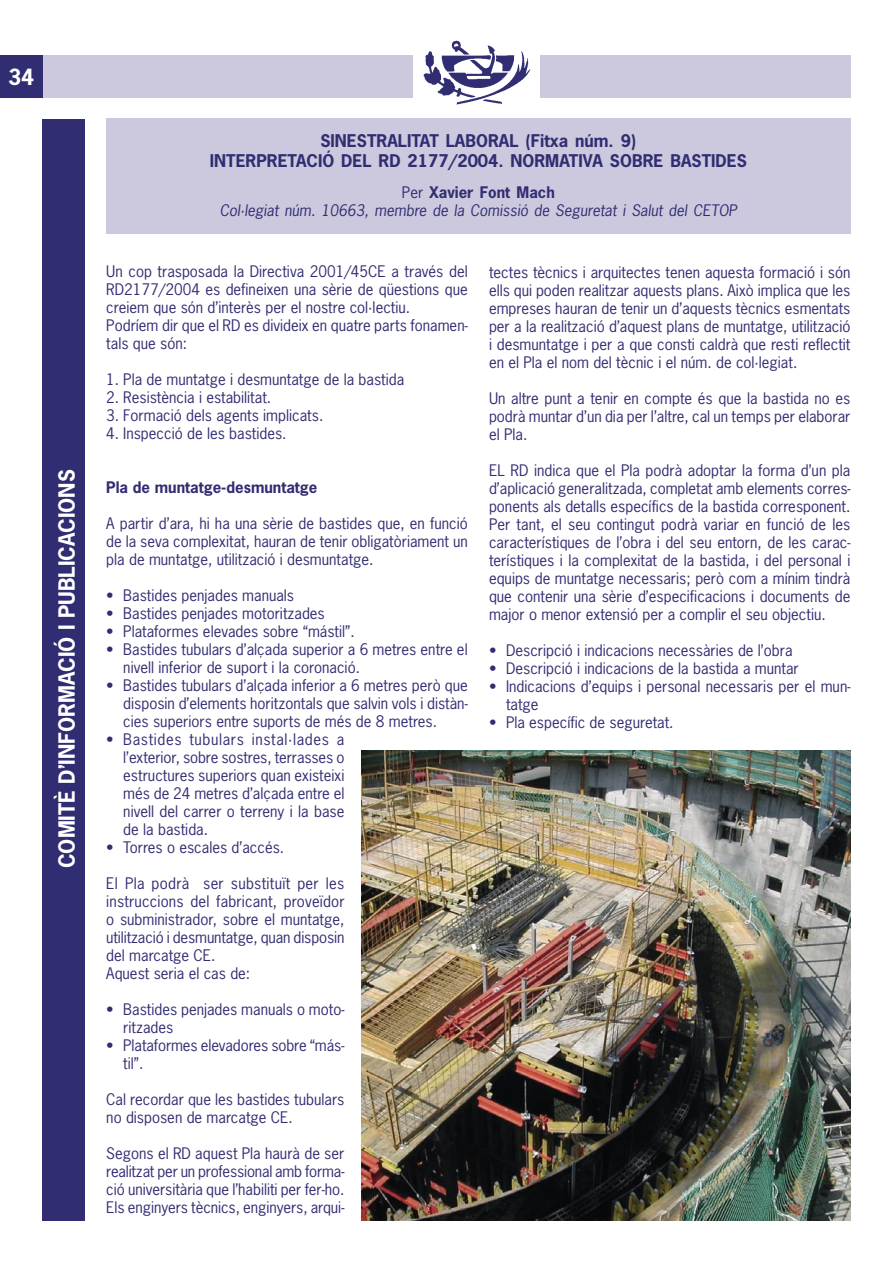
<style>
.page{position:relative;width:893px;height:1263px;background:#fff}
.page>*{position:absolute;margin:0;border:0;box-sizing:border-box;transform-origin:0 0}
.t1{font:700 21px "News Gothic";color:#fff}
.t2{font:700 16.5px/19.8px "News Gothic";color:#312d72;text-align:center}
.t3{font:15px/18px "News Gothic";color:#312d72}
.t4{font:italic 15px/18px "News Gothic";color:#312d72;text-align:center}
.t5{font:700 15px "News Gothic";color:#312d72}
.s1{font-style:normal}
.s2{font-weight:700;font-style:normal}
</style>
<div class="page">
<div style="left:0;top:55px;width:43px;height:43px;background:#312d72"></div>
<div style="left:540px;top:55px;width:310px;height:43px;background:#ccc9de"></div>
<div style="left:43px;top:55px;width:369px;height:43px;background:#ccc9de"></div>
<img style="left:423px;top:40px;width:108px;height:65px">
<div style="left:43px;top:119px;width:42px;height:1101px;background:#312d72"></div>
<div style="left:106px;top:119px;width:744px;height:115px;background:#ccc9de"></div>
<img style="left:361px;top:750px;width:489px;height:471px">
<h1 class="t1" style="left:8px;top:63px;width:28px">34</h1>
<h1 class="t1" style="left:53px;top:868px;width:400px;rotate:-90deg">COMITÈ D’INFORMACIÓ I PUBLICACIONS</h1>
<p class="t2" style="left:210px;top:131px;width:539px">SINESTRALITAT LABORAL (Fitxa núm. 9)<br>INTERPRETACIÓ DEL RD 2177/2004. NORMATIVA SOBRE BASTIDES</p>
<p class="t4" style="left:220px;top:183px;width:519px"><span class="s1">Per</span> <span class="s2">Xavier Font Mach<br></span>Col·legiat núm. 10663, membre de la Comissió de Seguretat i Salut del CETOP</p>
<p class="t3" style="left:106px;top:262px;width:363px">Un cop trasposada la Directiva 2001/45CE a través del RD2177/2004 es defineixen una sèrie de qüestions que creiem que són d’interès per el nostre col·lectiu.<br>Podríem dir que el RD es divideix en quatre parts fonamen&shy;tals que són:</p>
<p class="t3" style="left:106px;top:370px;width:299px">1. Pla de muntatge i desmuntatge de la bastida</p>
<p class="t3" style="left:106px;top:388px;width:166px">2. Resistència i estabilitat.</p>
<p class="t3" style="left:106px;top:406px;width:219px">3. Formació dels agents implicats.</p>
<p class="t3" style="left:106px;top:424px;width:182px">4. Inspecció de les bastides.</p>
<p class="t5" style="left:106px;top:478px;width:213px">Pla de muntatge-desmuntatge</p>
<p class="t3" style="left:106px;top:514px;width:363px;text-align:justify">A partir d’ara, hi ha una sèrie de bastides que, en funció de la seva complexitat, hauran de tenir obligatòriament un pla de muntatge, utilització i desmuntatge.</p>
<p class="t3" style="left:106px;top:586px;width:189px">• Bastides penjades manuals</p>
<p class="t3" style="left:106px;top:604px;width:220px">• Bastides penjades motoritzades</p>
<p class="t3" style="left:106px;top:622px;width:250px">• Plataformes elevades sobre “mástil”.</p>
<p class="t3" style="left:123px;top:640px;width:346px;text-indent:-17px">• Bastides tubulars d’alçada superior a 6 metres entre el nivell inferior de suport i la coronació.</p>
<p class="t3" style="left:123px;top:676px;width:346px;text-align:justify;text-indent:-17px">• Bastides tubulars d’alçada inferior a 6 metres però que disposin d’elements horitzontals que salvin vols i distàn&shy;cies superiors entre suports de més de 8 metres.</p>
<p class="t3" style="left:123px;top:730px;width:223px;text-align:justify;text-indent:-17px">• Bastides tubulars instal·lades a l’exterior, sobre sostres, terrasses o estructures superiors quan existeixi més de 24 metres d’alçada entre el nivell del carrer o terreny i la base de la bastida.</p>
<p class="t3" style="left:106px;top:838px;width:179px">• Torres o escales d’accés.</p>
<p class="t3" style="left:106px;top:874px;width:240px">El Pla podrà ser substituït per les instruccions del fabricant, proveïdor o subministrador, sobre el muntatge, utilització i desmuntatge, quan disposin del marcatge CE.<br>Aquest seria el cas de:</p>
<p class="t3" style="left:123px;top:1000px;width:223px;text-indent:-17px">• Bastides penjades manuals o moto&shy;ritzades</p>
<p class="t3" style="left:123px;top:1036px;width:223px;text-indent:-17px">• Plataformes elevadores sobre “más&shy;til”.</p>
<p class="t3" style="left:106px;top:1090px;width:240px">Cal recordar que les bastides tubulars no disposen de marcatge CE.</p>
<p class="t3" style="left:106px;top:1144px;width:240px;text-align:justify">Segons el RD aquest Pla haurà de ser realitzat per un professional amb forma&shy;ció universitària que l’habiliti per fer-ho.<br>Els enginyers tècnics, enginyers, arqui-</p>
<p class="t3" style="left:489px;top:263px;width:363px;text-align:justify">tectes tècnics i arquitectes tenen aquesta formació i són ells qui poden realitzar aquests plans. Això implica que les empreses hauran de tenir un d’aquests tècnics esmentats per a la realització d’aquest plans de muntatge, utilització i desmuntatge i per a que consti caldrà que resti reflectit en el Pla el nom del tècnic i el núm. de col·legiat.</p>
<p class="t3" style="left:489px;top:389px;width:363px;text-align:justify">Un altre punt a tenir en compte és que la bastida no es podrà muntar d’un dia per l’altre, cal un temps per elaborar el Pla.</p>
<p class="t3" style="left:489px;top:461px;width:363px;text-align:justify">EL RD indica que el Pla podrà adoptar la forma d’un pla d’aplicació generalitzada, completat amb elements corres&shy;ponents als detalls específics de la bastida corresponent.<br>Per tant, el seu contingut podrà variar en funció de les característiques de l’obra i del seu entorn, de les carac&shy;terístiques i la complexitat de la bastida, i del personal i equips de muntatge necessaris; però com a mínim tindrà que contenir una sèrie d’especificacions i documents de major o menor extensió per a complir el seu objectiu.</p>
<p class="t3" style="left:489px;top:641px;width:305px">• Descripció i indicacions necessàries de l’obra</p>
<p class="t3" style="left:489px;top:659px;width:311px">• Descripció i indicacions de la bastida a muntar</p>
<p class="t3" style="left:506px;top:677px;width:346px;text-indent:-17px">• Indicacions d’equips i personal necessaris per el mun&shy;tatge</p>
<p class="t3" style="left:489px;top:713px;width:186px">• Pla específic de seguretat.</p>
</div>
